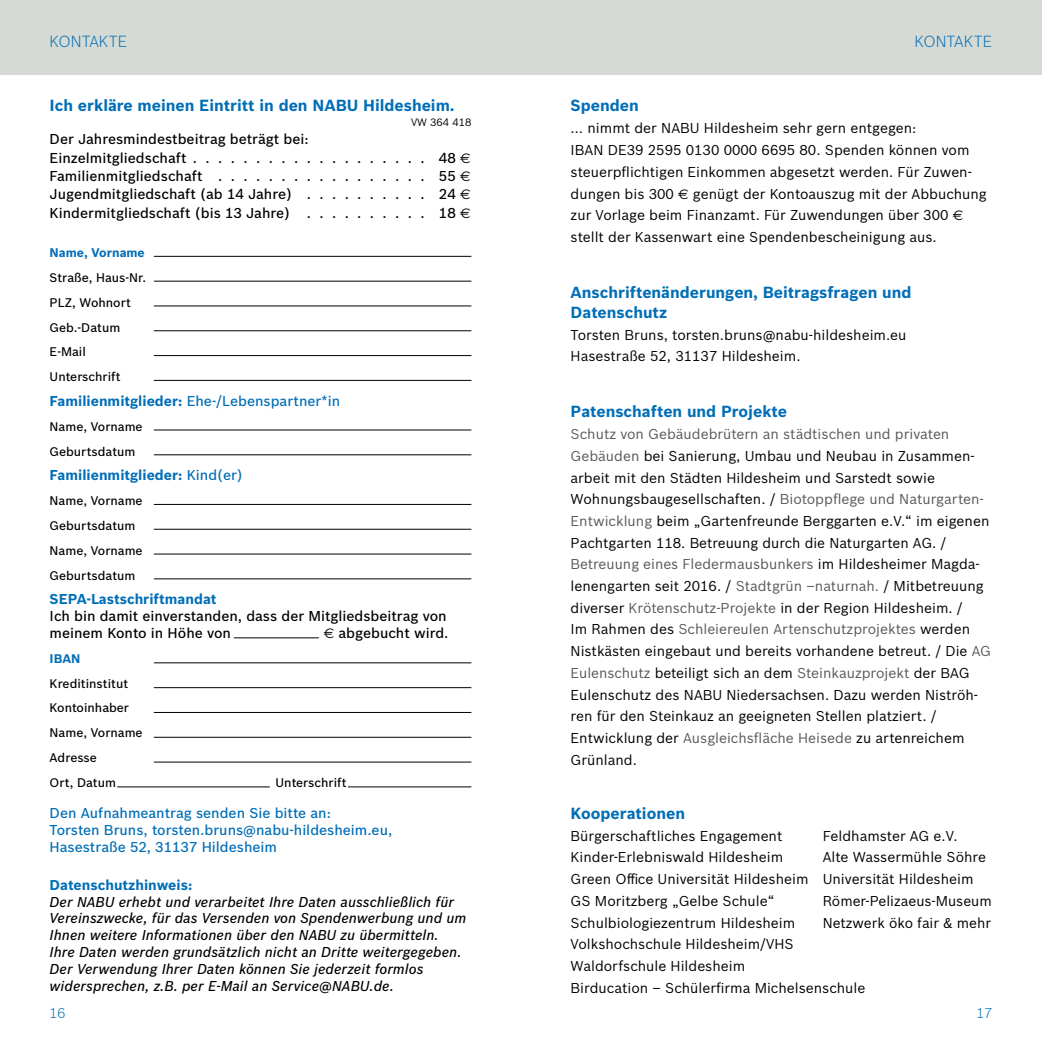
<style>
.page{position:relative;width:1042px;height:1042px;background:#fff}
.page>*{position:absolute;margin:0;border:0;box-sizing:border-box;transform-origin:0 0}
.t1{font:700 15.75px/19.2px "Bosch Sans";color:#006eb7}
.t2{font:300 15.75px "Bosch Sans";color:#006eb7}
.t3{font:14px/21.7px "Bosch Sans";color:#000}
.t4{font:italic 500 14px/16.8px "Bosch Sans";color:#000}
.t5{font:500 14px/18.4px "Bosch Sans";color:#000}
.t6{font:500 14px/16.8px "Bosch Sans";color:#006eb7}
.t7{font:700 14px "Bosch Sans";color:#006eb7}
.t8{font:300 14px "Bosch Sans";color:#006eb7}
.t9{font:500 12.25px/24.8px "Bosch Sans";color:#000}
.t10{font:700 12.25px "Bosch Sans";color:#006eb7}
.t11{font:10.5px "Bosch Sans";color:#000}
.s1{font-family:"Euro Sans";font-weight:400}
.s2{font-weight:700}
.s3{font-weight:500}
.s4{font-family:"Euro Sans"}
.s5{color:#58595b}
</style>
<div class="page">
<div style="left:0;top:0;width:521px;height:74px;background:#d5dad4"></div>
<div style="left:521px;top:0;width:521px;height:74px;background:#d5dad4"></div>
<hr style="left:234px;top:637px;width:85px;height:1px;background:#000">
<hr style="left:154px;top:256px;width:317px;height:1px;background:#000">
<hr style="left:154px;top:281px;width:317px;height:1px;background:#000">
<hr style="left:154px;top:305px;width:317px;height:1px;background:#000">
<hr style="left:154px;top:330px;width:317px;height:1px;background:#000">
<hr style="left:154px;top:355px;width:317px;height:1px;background:#000">
<hr style="left:154px;top:380px;width:317px;height:1px;background:#000">
<hr style="left:154px;top:429px;width:317px;height:1px;background:#000">
<hr style="left:154px;top:454px;width:317px;height:1px;background:#000">
<hr style="left:154px;top:504px;width:317px;height:1px;background:#000">
<hr style="left:154px;top:529px;width:317px;height:1px;background:#000">
<hr style="left:154px;top:553px;width:317px;height:1px;background:#000">
<hr style="left:154px;top:578px;width:317px;height:1px;background:#000">
<hr style="left:154px;top:662px;width:317px;height:1px;background:#000">
<hr style="left:154px;top:687px;width:317px;height:1px;background:#000">
<hr style="left:154px;top:712px;width:317px;height:1px;background:#000">
<hr style="left:154px;top:737px;width:317px;height:1px;background:#000">
<hr style="left:154px;top:761px;width:317px;height:1px;background:#000">
<hr style="left:117px;top:786px;width:153px;height:1px;background:#000">
<hr style="left:348px;top:786px;width:123px;height:1px;background:#000">
<p class="t2" style="left:50px;top:30px;width:79px">KONTAKTE</p>
<p class="t2" style="left:914px;top:30px;width:79px">KONTAKTE</p>
<p class="t1" style="left:50px;top:95px;width:407px">Ich erkläre meinen Eintritt in den NABU Hildesheim.</p>
<p class="t11" style="left:411px;top:114px;width:62px">VW 364 418</p>
<p class="t5" style="left:50px;top:129px;width:422px">Der Jahresmindestbeitrag beträgt bei:<br>Einzelmitgliedschaft . . . . . . . . . . . . . . . . . . . 48 <span class="s1">E<br></span>Familienmitgliedschaft ..................</p>
<p class="t5" style="left:439px;top:166px;width:33px">55 <span class="s1">E</span></p>
<p class="t5" style="left:50px;top:184px;width:254px">Jugendmitgliedschaft (ab 14 Jahre) ...........</p>
<p class="t5" style="left:439px;top:184px;width:33px">24 <span class="s1">E</span></p>
<p class="t5" style="left:50px;top:203px;width:254px">Kindermitgliedschaft (bis 13 Jahre) ...........</p>
<p class="t5" style="left:439px;top:203px;width:33px">18 <span class="s1">E</span></p>
<p class="t10" style="left:50px;top:243px;width:97px">Name, Vorname</p>
<p class="t9" style="left:50px;top:264px;width:98px">Straße, Haus-Nr.<br>PLZ, Wohnort<br>Geb.-Datum<br>E-Mail<br>Unterschrift</p>
<p class="t6" style="left:50px;top:392px;width:292px"><span class="s2">Familienmitglieder:</span> Ehe-/Lebenspartner*in</p>
<p class="t9" style="left:50px;top:413px;width:95px">Name, Vorname<br>Geburtsdatum</p>
<p class="t7" style="left:50px;top:465px;width:195px">Familienmitglieder: <span class="s3">Kind(er)</span></p>
<p class="t9" style="left:50px;top:487px;width:95px">Name, Vorname<br>Geburtsdatum<br>Name, Vorname<br>Geburtsdatum</p>
<p class="t7" style="left:50px;top:589px;width:168px">SEPA-Lastschriftmandat</p>
<p class="t5" style="left:50px;top:607px;width:399px;line-height:16.8px">Ich bin damit einverstanden, dass der Mitgliedsbeitrag von meinem Konto in Höhe von</p>
<p class="t5" style="left:324px;top:623px;width:126px"><span class="s1">E</span> abgebucht wird.</p>
<p class="t10" style="left:50px;top:649px;width:32px">IBAN</p>
<p class="t9" style="left:50px;top:670px;width:95px">Kreditinstitut<br>Kontoinhaber<br>Name, Vorname<br>Adresse<br>Ort, Datum</p>
<p class="t9" style="left:275px;top:769px;width:73px">Unterschrift</p>
<p class="t6" style="left:50px;top:804px;width:344px">Den Aufnahmeantrag senden Sie bitte an:<br>Torsten Bruns, torsten.bruns@nabu-hildesheim.eu,<br>Hasestraße 52, 31137 Hildesheim</p>
<p class="t7" style="left:50px;top:874px;width:144px">Datenschutzhinweis:</p>
<p class="t4" style="left:50px;top:892px;width:418px">Der NABU erhebt und verarbeitet Ihre Daten ausschließlich für Vereinszwecke, für das Versenden von Spendenwerbung und um Ihnen weitere Informationen über den NABU zu übermitteln.<br>Ihre Daten werden grundsätzlich nicht an Dritte weitergegeben.<br>Der Verwendung Ihrer Daten können Sie jederzeit formlos widersprechen, z.B. per E-Mail an Service@NABU.de.</p>
<p class="t1" style="left:570px;top:95px;width:70px">Spenden</p>
<p class="t3" style="left:570px;top:116px;width:418px">… nimmt der NABU Hildesheim sehr gern entgegen:<br>IBAN DE39 2595 0130 0000 6695 80. Spenden können vom steuerpflichtigen Einkommen abgesetzt werden. Für Zuwen&shy;dungen bis 300 <span class="s4">E</span> genügt der Kontoauszug mit der Abbuchung zur Vorlage beim Finanzamt. Für Zuwendungen über 300 <span class="s4">E </span>stellt der Kassenwart eine Spendenbescheinigung aus.</p>
<p class="t1" style="left:570px;top:282px;width:342px">Anschriftenänderungen, Beitragsfragen und<br>Datenschutz</p>
<p class="t3" style="left:570px;top:322px;width:337px">Torsten Bruns, torsten.bruns@nabu-hildesheim.eu<br>Hasestraße 52, 31137 Hildesheim.</p>
<p class="t1" style="left:570px;top:401px;width:218px">Patenschaften und Projekte</p>
<p class="t3" style="left:570px;top:422px;width:422px"><span class="s5">Schutz von Gebäudebrütern an städtischen und privaten Gebäuden</span> bei Sanierung, Umbau und Neubau in Zusammen&shy;arbeit mit den Städten Hildesheim und Sarstedt sowie Wohnungsbaugesellschaften. / <span class="s5">Biotoppflege und Naturgarten-Entwicklung</span> beim „Gartenfreunde Berggarten e.V.“ im eigenen Pachtgarten 118. Betreuung durch die Naturgarten AG. / <span class="s5">Betreuung eines Fledermausbunkers</span> im Hildesheimer Magda&shy;lenengarten seit 2016. / <span class="s5">Stadtgrün –naturnah.</span> / Mitbetreuung diverser <span class="s5">Krötenschutz-Projekte</span> in der Region Hildesheim. /<br>Im Rahmen des <span class="s5">Schleiereulen Artenschutzprojektes</span> werden Nistkästen eingebaut und bereits vorhandene betreut. / Die <span class="s5">AG Eulenschutz</span> beteiligt sich an dem <span class="s5">Steinkauzprojekt</span> der BAG Eulenschutz des NABU Niedersachsen. Dazu werden Niströh&shy;ren für den Steinkauz an geeigneten Stellen platziert. / Entwicklung der <span class="s5">Ausgleichsfläche Heisede</span> zu artenreichem Grünland.</p>
<p class="t1" style="left:570px;top:802px;width:116px">Kooperationen</p>
<p class="t3" style="left:570px;top:824px;width:213px">Bürgerschaftliches Engagement</p>
<p class="t3" style="left:822px;top:824px;width:136px">Feldhamster AG e.V.</p>
<p class="t3" style="left:570px;top:845px;width:214px">Kinder-Erlebniswald Hildesheim</p>
<p class="t3" style="left:570px;top:845px;width:417px;text-indent:252px">Alte Wassermühle Söhre<br>Green Office Universität Hildesheim Universität Hildesheim<br>GS Moritzberg „Gelbe Schule“</p>
<p class="t3" style="left:822px;top:889px;width:171px">Römer-Pelizaeus-Museum</p>
<p class="t3" style="left:570px;top:910px;width:226px">Schulbiologiezentrum Hildesheim</p>
<p class="t3" style="left:822px;top:910px;width:170px">Netzwerk öko fair &amp; mehr</p>
<p class="t3" style="left:570px;top:932px;width:296px">Volkshochschule Hildesheim/VHS<br>Waldorfschule Hildesheim<br>Birducation – Schülerfirma Michelsenschule</p>
<p class="t8" style="left:50px;top:1003px;width:17px">16</p>
<p class="t8" style="left:976px;top:1003px;width:17px">17</p>
</div>
